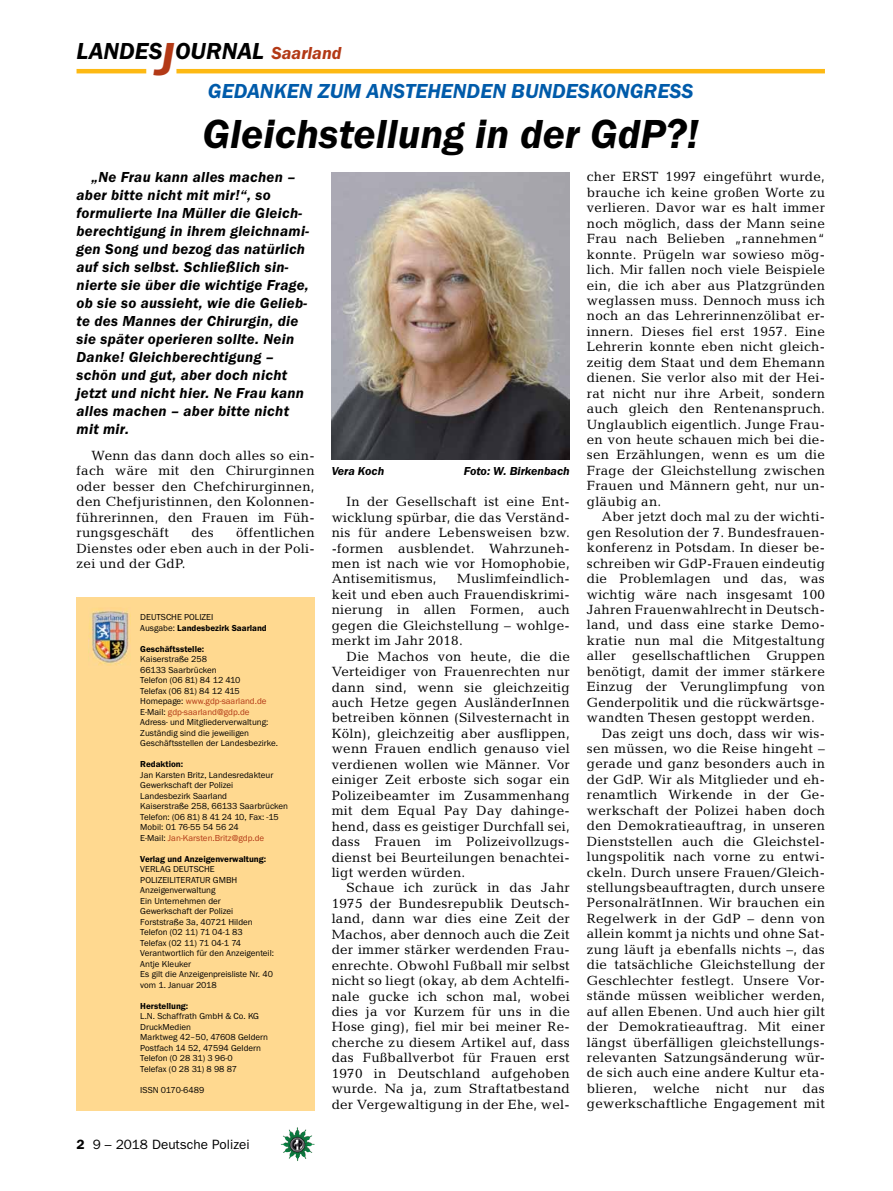
<style>
.page{position:relative;width:893px;height:1191px;background:#fff}
.page>*{position:absolute;margin:0;border:0;box-sizing:border-box;transform-origin:0 0}
.t1{font:italic 600 42px "Franklin Gothic Itc T";color:#000}
.t2{font:italic 600 24px "Franklin Gothic Itc T";color:#000}
.t3{font:italic 600 21px "Franklin Gothic Itc T";color:#005baa}
.t4{font:italic 600 15px/18px "Franklin Gothic Itc T";letter-spacing:.02em;color:#000}
.t5{font:13.5px/15.5px "Candida";letter-spacing:.02em;color:#000;text-align:justify}
.t6{font:13.5px "Franklin Gothic";color:#000}
.t7{font:italic 600 12px "Franklin Gothic Itc T";color:#000}
.t8{font:9px/10.5px "Franklin Gothic Itc T";color:#000}
.t9{font:600 9px "Franklin Gothic Itc T";color:#000}
.s1{font-size:48px;color:#b33916}
.s2{font-size:18px;color:#b33916}
.s3{font-weight:600}
.s4{color:#b33916}
</style>
<div class="page">
<hr style="left:77px;top:69px;width:69px;height:4px;background:#fdb913">
<hr style="left:176px;top:69px;width:649px;height:4px;background:#fdb913">
<img style="left:281px;top:1128px;width:16px;height:24px">
<div style="left:77px;top:597px;width:238px;height:513px;background:#ffd990"></div>
<img style="left:88px;top:609px;width:41px;height:56px">
<img style="left:332px;top:172px;width:238px;height:288px">
<h2 class="t2" style="left:77px;top:37px;width:266px">LANDES<span class="s1">J</span>OURNAL <span class="s2">Saarland</span></h2>
<h3 class="t3" style="left:208px;top:79px;width:28px">Gedanken</h3>
<h3 class="t3" style="left:318px;top:79px;width:63px">zum anstehenden</h3>
<h3 class="t3" style="left:511px;top:79px;width:28px">Bundeskongress</h3>
<h1 class="t1" style="left:203px;top:109px;width:498px">Gleichstellung in der GdP?!</h1>
<p class="t4" style="left:77px;top:168px;width:234px;text-indent:15px">„Ne Frau kann alles machen – aber bitte nicht mit mir!“, so formulierte Ina Müller die Gleich&shy;berechtigung in ihrem gleichnami&shy;gen Song und bezog das natürlich auf sich selbst. Schließlich sin&shy;nierte sie über die wichtige Frage, ob sie so aussieht, wie die Gelieb&shy;te des Mannes der Chirurgin, die sie später operieren sollte. Nein<br>Danke! Gleichberechtigung – schön und gut, aber doch nicht jetzt und nicht hier. Ne Frau kann alles machen – aber bitte nicht mit mir.</p>
<p class="t5" style="left:77px;top:447px;width:240px;text-indent:15px">Wenn das dann doch alles so ein&shy;fach wäre mit den Chirurginnen oder besser den Chefchirurginnen, den Chefjuristinnen, den Kolonnen&shy;führerinnen, den Frauen im Füh&shy;rungsgeschäft</p>
<p class="t5" style="left:77px;top:525px;width:240px;text-indent:160px">öffentlichen Dienstes oder eben auch in der Poli&shy;zei und der GdP.</p>
<p class="t5" style="left:191px;top:525px;width:24px">des</p>
<p class="t8" style="left:140px;top:612px;width:128px">DEUTSCHE POLIZEI<br>Ausgabe: <span class="s3">Landesbezirk Saarland</span></p>
<p class="t9" style="left:140px;top:643px;width:65px">Geschäftsstelle:</p>
<p class="t8" style="left:140px;top:654px;width:139px">Kaiserstraße 258<br>66133 Saarbrücken<br>Telefon (06 81) 84 12 410<br>Telefax (06 81) 84 12 415<br>Homepage: <span class="s4">www.gdp-saarland.de<br></span>E-Mail: <span class="s4">gdp-saarland@gdp.de<br></span>Adress- und Mitgliederverwaltung:<br>Zuständig sind die jeweiligen<br>Geschäftsstellen der Landesbezirke.</p>
<p class="t9" style="left:140px;top:759px;width:44px">Redaktion:</p>
<p class="t8" style="left:140px;top:769px;width:149px">Jan Karsten Britz, Landesredakteur<br>Gewerkschaft der Polizei<br>Landesbezirk Saarland<br>Kaiserstraße 258, 66133 Saarbrücken<br>Telefon: (06 81) 8 41 24 10, Fax: -15<br>Mobil: 01 76-55 54 56 24<br>E-Mail: <span class="s4">Jan-Karsten.Britz@gdp.de</span></p>
<p class="t9" style="left:140px;top:853px;width:127px">Verlag und Anzeigenverwaltung:</p>
<p class="t8" style="left:140px;top:864px;width:135px">VERLAG DEUTSCHE<br>POLIZEILITERATUR GMBH<br>Anzeigenverwaltung<br>Ein Unternehmen der<br>Gewerkschaft der Polizei<br>Forststraße 3a, 40721 Hilden<br>Telefon (02 11) 71 04-1 83<br>Telefax (02 11) 71 04-1 74<br>Verantwortlich für den Anzeigenteil:<br>Antje Kleuker<br>Es gilt die Anzeigenpreisliste Nr. 40 vom 1. Januar 2018</p>
<p class="t9" style="left:140px;top:1000px;width:50px">Herstellung:</p>
<p class="t8" style="left:140px;top:1011px;width:129px">L.N. Schaffrath GmbH &amp; Co. KG<br>DruckMedien<br>Marktweg 42–50, 47608 Geldern<br>Postfach 14 52, 47594 Geldern<br>Telefon (0 28 31) 3 96-0<br>Telefax (0 28 31) 8 98 87</p>
<p class="t8" style="left:140px;top:1084px;width:65px">ISSN 0170-6489</p>
<p class="t6" style="left:77px;top:1136px;width:175px"><span class="s3">2</span> 9 – 2018 Deutsche Polizei</p>
<p class="t7" style="left:332px;top:464px;width:54px">Vera Koch</p>
<p class="t7" style="left:464px;top:464px;width:108px">Foto: W. Birkenbach</p>
<p class="t5" style="left:332px;top:494px;width:240px;text-indent:15px">In der Gesellschaft ist eine Ent&shy;wicklung spürbar, die das Verständ&shy;nis für andere Lebensweisen bzw. -formen ausblendet. Wahrzuneh&shy;men ist nach wie vor Homophobie, Antisemitismus,</p>
<p class="t5" style="left:332px;top:571px;width:240px;text-indent:126px">Muslimfeindlich&shy;keit und eben auch Frauendiskrimi&shy;nierung in allen Formen, auch gegen die Gleichstellung – wohlge&shy;merkt im Jahr 2018.</p>
<p class="t5" style="left:332px;top:648px;width:240px;text-indent:15px">Die Machos von heute, die die Verteidiger von Frauenrechten nur dann sind, wenn sie gleichzeitig auch Hetze gegen AusländerInnen betreiben können (Silvesternacht in Köln), gleichzeitig aber ausflippen, wenn Frauen endlich genauso viel verdienen wollen wie Männer. Vor einiger Zeit erboste sich sogar ein Polizeibeamter im Zusammenhang mit dem Equal Pay Day dahinge&shy;hend, dass es geistiger Durchfall sei, dass Frauen im Polizeivollzugs&shy;dienst bei Beurteilungen benachtei&shy;ligt werden würden.</p>
<p class="t5" style="left:332px;top:880px;width:240px;text-indent:15px">Schaue ich zurück in das Jahr 1975 der Bundesrepublik Deutsch&shy;land, dann war dies eine Zeit der Machos, aber dennoch auch die Zeit der immer stärker werdenden Frau&shy;enrechte. Obwohl Fußball mir selbst nicht so liegt (okay, ab dem Achtelfi&shy;nale gucke ich schon mal, wobei dies ja vor Kurzem für uns in die Hose ging), fiel mir bei meiner Re&shy;cherche zu diesem Artikel auf, dass das Fußballverbot für Frauen erst 1970 in Deutschland aufgehoben wurde. Na ja, zum Straftatbestand der Vergewaltigung in der Ehe, wel-</p>
<p class="t5" style="left:587px;top:169px;width:240px">cher ERST 1997 eingeführt wurde, brauche ich keine großen Worte zu verlieren. Davor war es halt immer noch möglich, dass der Mann seine Frau nach Belieben „rannehmen“ konnte. Prügeln war sowieso mög&shy;lich. Mir fallen noch viele Beispiele ein, die ich aber aus Platzgründen weglassen muss. Dennoch muss ich noch an das Lehrerinnenzölibat er&shy;innern. Dieses fiel erst 1957. Eine Lehrerin konnte eben nicht gleich&shy;zeitig dem Staat und dem Ehemann dienen. Sie verlor also mit der Hei&shy;rat nicht nur ihre Arbeit, sondern auch gleich den Rentenanspruch.<br>Unglaublich eigentlich. Junge Frau&shy;en von heute schauen mich bei die&shy;sen Erzählungen, wenn es um die Frage der Gleichstellung zwischen Frauen und Männern geht, nur un&shy;gläubig an.</p>
<p class="t5" style="left:602px;top:509px;width:225px">Aber jetzt doch mal zu der wichti-</p>
<p class="t5" style="left:587px;top:524px;width:240px">gen Resolution der 7. Bundesfrauen-</p>
<p class="t5" style="left:587px;top:540px;width:240px">konferenz in Potsdam. In dieser be-</p>
<p class="t5" style="left:587px;top:555px;width:240px">schreiben wir GdP-Frauen eindeutig</p>
<p class="t5" style="left:587px;top:571px;width:240px">die Problemlagen und das, was</p>
<p class="t5" style="left:587px;top:586px;width:240px">wichtig wäre nach insgesamt 100</p>
<p class="t5" style="left:587px;top:601px;width:240px">Jahren Frauenwahlrecht in Deutsch-</p>
<p class="t5" style="left:587px;top:617px;width:240px">land, und dass eine starke Demo-</p>
<p class="t5" style="left:587px;top:632px;width:240px">kratie nun mal die Mitgestaltung</p>
<p class="t5" style="left:587px;top:648px;width:240px">aller gesellschaftlichen Gruppen</p>
<p class="t5" style="left:587px;top:663px;width:240px">benötigt, damit der immer stärkere</p>
<p class="t5" style="left:587px;top:679px;width:240px">Einzug der Verunglimpfung von</p>
<p class="t5" style="left:587px;top:694px;width:240px">Genderpolitik und die rückwärtsge-</p>
<p class="t5" style="left:587px;top:710px;width:229px">wandten Thesen gestoppt werden.</p>
<p class="t5" style="left:602px;top:725px;width:225px">Das zeigt uns doch, dass wir wis-</p>
<p class="t5" style="left:587px;top:740px;width:240px">sen müssen, wo die Reise hingeht –</p>
<p class="t5" style="left:587px;top:756px;width:240px">gerade und ganz besonders auch in</p>
<p class="t5" style="left:587px;top:771px;width:240px">der GdP. Wir als Mitglieder und eh-</p>
<p class="t5" style="left:587px;top:787px;width:240px">renamtlich Wirkende in der Ge-</p>
<p class="t5" style="left:587px;top:802px;width:240px">werkschaft der Polizei haben doch</p>
<p class="t5" style="left:587px;top:818px;width:240px">den Demokratieauftrag, in unseren</p>
<p class="t5" style="left:587px;top:833px;width:240px">Dienststellen auch die Gleichstel-</p>
<p class="t5" style="left:587px;top:849px;width:240px">lungspolitik nach vorne zu entwi-</p>
<p class="t5" style="left:587px;top:864px;width:240px">ckeln. Durch unsere Frauen/Gleich-</p>
<p class="t5" style="left:587px;top:879px;width:240px">stellungsbeauftragten, durch unsere</p>
<p class="t5" style="left:587px;top:895px;width:240px">PersonalrätInnen. Wir brauchen ein</p>
<p class="t5" style="left:587px;top:910px;width:240px">Regelwerk in der GdP – denn von</p>
<p class="t5" style="left:587px;top:926px;width:240px">allein kommt ja nichts und ohne Sat-</p>
<p class="t5" style="left:587px;top:941px;width:240px">zung läuft ja ebenfalls nichts –, das</p>
<p class="t5" style="left:587px;top:957px;width:240px">die tatsächliche Gleichstellung der</p>
<p class="t5" style="left:587px;top:972px;width:240px">Geschlechter festlegt. Unsere Vor-</p>
<p class="t5" style="left:587px;top:988px;width:240px">stände müssen weiblicher werden,</p>
<p class="t5" style="left:587px;top:1003px;width:240px">auf allen Ebenen. Und auch hier gilt</p>
<p class="t5" style="left:587px;top:1018px;width:240px">der Demokratieauftrag. Mit einer</p>
<p class="t5" style="left:587px;top:1034px;width:240px">längst überfälligen gleichstellungs-</p>
<p class="t5" style="left:587px;top:1049px;width:240px">relevanten Satzungsänderung wür-</p>
<p class="t5" style="left:587px;top:1065px;width:240px">de sich auch eine andere Kultur eta-</p>
<p class="t5" style="left:587px;top:1080px;width:240px">blieren, welche nicht nur das</p>
<p class="t5" style="left:587px;top:1096px;width:240px">gewerkschaftliche Engagement mit</p>
</div>
